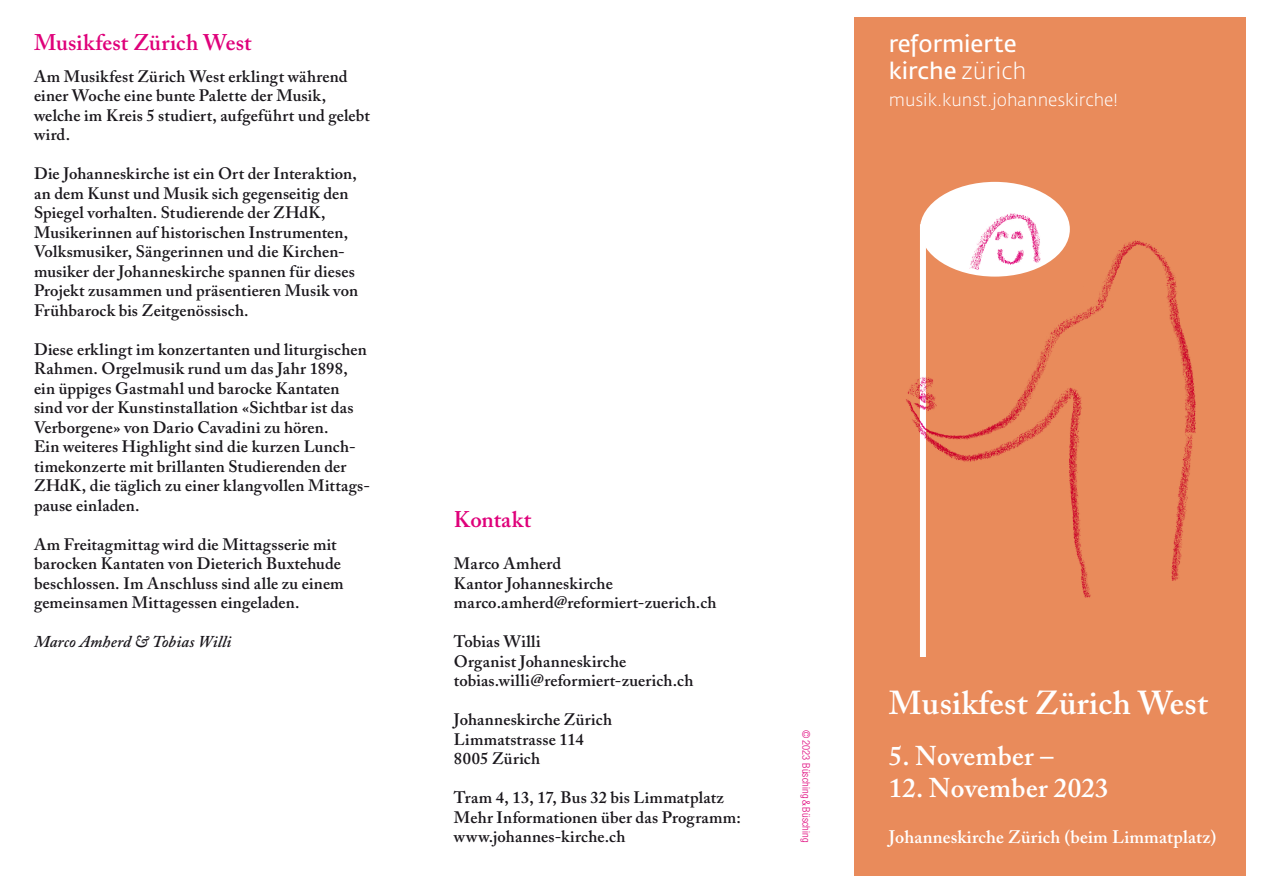
<style>
.page{position:relative;width:1263px;height:893px;background:#fff}
.page>*{position:absolute;margin:0;border:0;box-sizing:border-box;transform-origin:0 0}
.t1{font:600 33px "Adobe Caslon Pro";letter-spacing:.01em;color:#fff}
.t2{font:600 27px "Adobe Caslon Pro";letter-spacing:.01em;color:#fff}
.t3{font:23.1px/26.8px "Fedra Sans Std";color:#fff}
.t4{font:600 22.5px "Adobe Caslon Pro";letter-spacing:.005em;color:#df007a}
.t5{font:600 18px "Adobe Caslon Pro";letter-spacing:.01em;color:#fff}
.t6{font:300 17.25px "Fedra Sans Std";color:#fff}
.t7{font:600 16.5px/19.5px "Adobe Caslon Pro";letter-spacing:.01em;color:#1a171c}
.t8{font:600 16.5px/19.5px "Adobe Caslon";letter-spacing:.01em;color:#1a171c}
.t9{font:italic 600 16.5px "Adobe Caslon Pro";letter-spacing:.005em;color:#1a171c}
.t10{font:300 condensed 10.5px "Helvetica Neue";letter-spacing:.015em;color:#df007a}
.s1{font-weight:300}
</style>
<div class="page">
<div style="left:855px;top:17px;width:391px;height:859px;background:#e98b5b"></div>
<div style="left:920px;top:182px;width:150px;height:95px;background:#fff;border-radius:50%"></div>
<div style="left:920px;top:224px;width:6px;height:433px;background:#fff"></div>
<img style="left:906px;top:202px;width:290px;height:396px">
<h3 class="t4" style="left:34px;top:29px;width:219px">Musikfest Zürich West</h3>
<p class="t7" style="left:34px;top:66px;width:337px">Am Musikfest Zürich West erklingt während einer Woche eine bunte Palette der Musik, welche im Kreis 5 studiert, aufgeführt und gelebt wird.</p>
<p class="t7" style="left:34px;top:164px;width:326px">Die Johanneskirche ist ein Ort der Interaktion, an dem Kunst und Musik sich gegenseitig den Spiegel vorhalten. Studierende der ZHdK, Musikerinnen auf historischen Instrumenten, Volksmusiker, Sängerinnen und die Kirchen&shy;musiker der Johanneskirche spannen für dieses Projekt zusammen und präsentieren Musik von Frühbarock bis Zeitgenössisch.</p>
<p class="t7" style="left:34px;top:339px;width:336px">Diese erklingt im konzertanten und liturgischen Rahmen. Orgelmusik rund um das Jahr 1898, ein üppiges Gastmahl und barocke Kantaten sind vor der Kunstinstallation «Sichtbar ist das Verborgene» von Dario Cavadini zu hören.<br>Ein weiteres Highlight sind die kurzen Lunch&shy;timekonzerte mit brillanten Studierenden der ZHdK, die täglich zu einer klangvollen Mittags&shy;pause einladen.</p>
<p class="t7" style="left:34px;top:534px;width:311px">Am Freitagmittag wird die Mittagsserie mit barocken Kantaten von Dieterich Buxtehude beschlossen. Im Anschluss sind alle zu einem gemeinsamen Mittagessen eingeladen.</p>
<p class="t9" style="left:34px;top:632px;width:199px">Marco Amherd &amp; Tobias Willi</p>
<h3 class="t3" style="left:889px;top:30px;width:139px">reformierte kirche <span class="s1">zürich</span></h3>
<p class="t6" style="left:889px;top:89px;width:231px">musik.kunst.johanneskirche!</p>
<h3 class="t4" style="left:454px;top:506px;width:79px">Kontakt</h3>
<p class="t7" style="left:454px;top:554px;width:264px">Marco Amherd<br>Kantor Johanneskirche marco.amherd@reformiert-zuerich.ch</p>
<p class="t8" style="left:454px;top:632px;width:241px">Tobias Willi<br>Organist Johanneskirche tobias.willi@reformiert-zuerich.ch</p>
<p class="t7" style="left:454px;top:710px;width:160px">Johanneskirche Zürich<br>Limmatstrasse 114<br>8005 Zürich</p>
<p class="t7" style="left:454px;top:788px;width:289px">Tram 4, 13, 17, Bus 32 bis Limmatplatz<br>Mehr Informationen über das Programm: www.johannes-kirche.ch</p>
<p class="t10" style="left:812px;top:730px;width:114px;rotate:90deg">© 2023 Büsching &amp; Büsching</p>
<h1 class="t1" style="left:889px;top:684px;width:321px">Musikfest Zürich West</h1>
<h2 class="t2" style="left:889px;top:739px;width:166px">5. November –</h2>
<h2 class="t2" style="left:889px;top:772px;width:221px">12. November 2023</h2>
<p class="t5" style="left:889px;top:826px;width:329px">Johanneskirche Zürich (beim Limmatplatz)</p>
</div>
